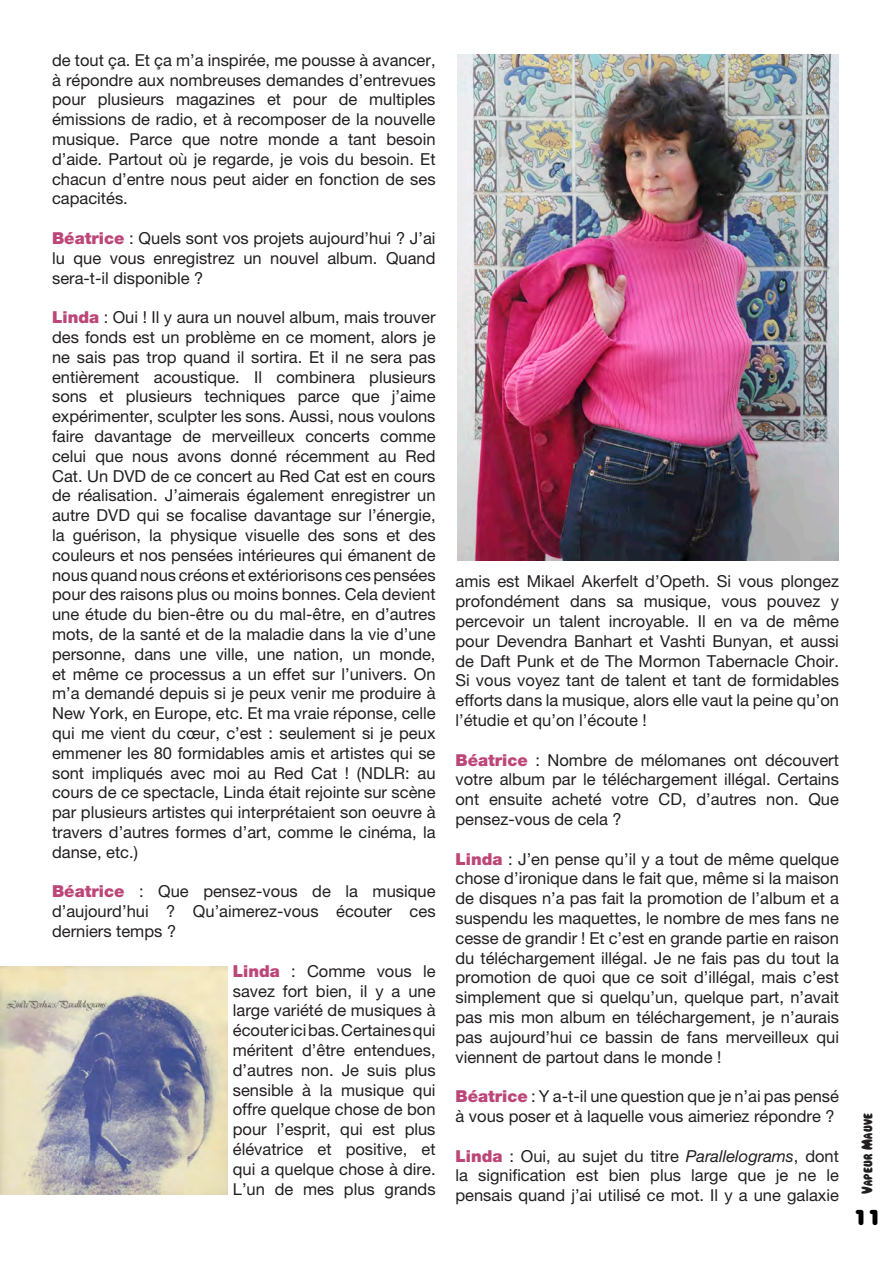
<style>
.page{position:relative;width:893px;height:1263px;background:#fff}
.page>*{position:absolute;margin:0;border:0;box-sizing:border-box;transform-origin:0 0}
.t1{font:21px "Debussy";color:#000102}
.t2{font:16.5px/19.8px "Helvetica Neue LT Pro";color:#231f20;text-align:justify}
.t3{font:12px "Magical Mystery Tour";color:#231f20}
.s1{font-weight:900;color:#bc4678}
.s2{font-style:italic}
</style>
<div class="page">
<img style="left:457px;top:54px;width:382px;height:507px">
<img style="left:0;top:966px;width:228px;height:228px">
<p class="t2" style="left:52px;top:50px;width:385px">de tout ça. Et ça m’a inspirée, me pousse à avancer, à répondre aux nombreuses demandes d’entrevues pour plusieurs magazines et pour de multiples émissions de radio, et à recomposer de la nouvelle musique. Parce que notre monde a tant besoin d’aide. Partout où je regarde, je vois du besoin. Et chacun d’entre nous peut aider en fonction de ses capacités.</p>
<p class="t2" style="left:52px;top:228px;width:385px"><span class="s1">Béatrice</span> : Quels sont vos projets aujourd’hui ? J’ai lu que vous enregistrez un nouvel album. Quand sera-t-il disponible ?</p>
<p class="t2" style="left:52px;top:307px;width:385px"><span class="s1">Linda</span> : Oui ! Il y aura un nouvel album, mais trouver des fonds est un problème en ce moment, alors je ne sais pas trop quand il sortira. Et il ne sera pas entièrement acoustique. Il combinera plusieurs sons et plusieurs techniques parce que j’aime expérimenter, sculpter les sons. Aussi, nous voulons faire davantage de merveilleux concerts comme celui que nous avons donné récemment au Red Cat. Un DVD de ce concert au Red Cat est en cours de réalisation. J’aimerais également enregistrer un autre DVD qui se focalise davantage sur l’énergie, la guérison, la physique visuelle des sons et des couleurs et nos pensées intérieures qui émanent de nous quand nous créons et extériorisons ces pensées pour des raisons plus ou moins bonnes. Cela devient une étude du bien-être ou du mal-être, en d’autres mots, de la santé et de la maladie dans la vie d’une personne, dans une ville, une nation, un monde, et même ce processus a un effet sur l’univers. On m’a demandé depuis si je peux venir me produire à New York, en Europe, etc. Et ma vraie réponse, celle qui me vient du cœur, c’est : seulement si je peux emmener les 80 formidables amis et artistes qui se sont impliqués avec moi au Red Cat ! (NDLR: au cours de ce spectacle, Linda était rejointe sur scène par plusieurs artistes qui interprétaient son oeuvre à travers d’autres formes d’art, comme le cinéma, la danse, etc.)</p>
<p class="t2" style="left:52px;top:881px;width:385px"><span class="s1">Béatrice</span> : Que pensez-vous de la musique d’aujourd’hui ? Qu’aimerez-vous écouter ces derniers temps ?</p>
<p class="t2" style="left:233px;top:961px;width:204px"><span class="s1">Linda</span> : Comme vous le savez fort bien, il y a une large variété de musiques à écouter ici bas. Certaines qui méritent d’être entendues, d’autres non. Je suis plus sensible à la musique qui offre quelque chose de bon pour l’esprit, qui est plus élévatrice et positive, et qui a quelque chose à dire.<br>L’un de mes plus grands</p>
<p class="t2" style="left:455px;top:571px;width:385px">amis est Mikael Akerfelt d’Opeth. Si vous plongez profondément dans sa musique, vous pouvez y percevoir un talent incroyable. Il en va de même pour Devendra Banhart et Vashti Bunyan, et aussi de Daft Punk et de The Mormon Tabernacle Choir.<br>Si vous voyez tant de talent et tant de formidables efforts dans la musique, alors elle vaut la peine qu’on l’étudie et qu’on l’écoute !</p>
<p class="t2" style="left:455px;top:750px;width:385px"><span class="s1">Béatrice</span> : Nombre de mélomanes ont découvert votre album par le téléchargement illégal. Certains ont ensuite acheté votre CD, d’autres non. Que pensez-vous de cela ?</p>
<p class="t2" style="left:455px;top:849px;width:385px"><span class="s1">Linda</span> : J’en pense qu’il y a tout de même quelque chose d’ironique dans le fait que, même si la maison de disques n’a pas fait la promotion de l’album et a suspendu les maquettes, le nombre de mes fans ne cesse de grandir ! Et c’est en grande partie en raison du téléchargement illégal. Je ne fais pas du tout la promotion de quoi que ce soit d’illégal, mais c’est simplement que si quelqu’un, quelque part, n’avait pas mis mon album en téléchargement, je n’aurais pas aujourd’hui ce bassin de fans merveilleux qui viennent de partout dans le monde !</p>
<p class="t2" style="left:455px;top:1086px;width:385px"><span class="s1">Béatrice</span> : Y a-t-il une question que je n’ai pas pensé à vous poser et à laquelle vous aimeriez répondre ?</p>
<p class="t2" style="left:455px;top:1146px;width:385px"><span class="s1">Linda</span> : Oui, au sujet du titre <span class="s2">Parallelograms</span>, dont la signification est bien plus large que je ne le pensais quand j’ai utilisé ce mot. Il y a une galaxie</p>
<p class="t3" style="left:858px;top:1194px;width:83px;rotate:-90deg">Vapeur Mauve</p>
<p class="t1" style="left:854px;top:1206px;width:30px">11</p>
</div>
